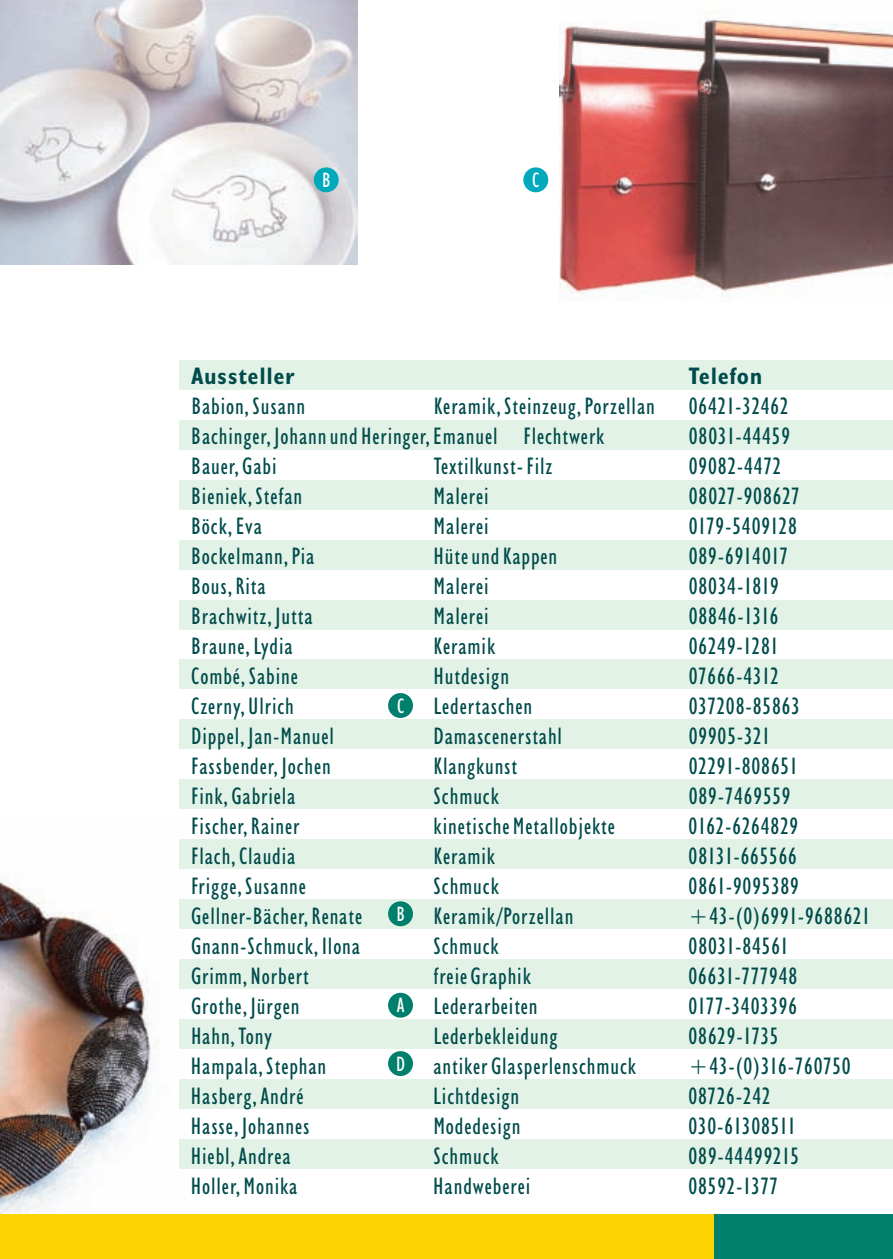
<style>
.page{position:relative;width:893px;height:1259px;background:#fff}
.page>*{position:absolute;margin:0;border:0;box-sizing:border-box;transform-origin:0 0}
.t1{font:condensed 24px/30px "Humanist 521 BT";letter-spacing:.035em;color:#004b4b}
.t2{font:700 condensed 24px "Humanist 521 BT";letter-spacing:.05em;color:#004b4b}
.t3{font:condensed 21px "Humanist 521 BT";color:#fff}
</style>
<div class="page">
<img style="left:0;top:877px;width:160px;height:337px">
<div style="left:0;top:1214px;width:714px;height:45px;background:#fed304"></div>
<div style="left:714px;top:1214px;width:179px;height:45px;background:#00806c"></div>
<div style="left:179px;top:360px;width:714px;height:30px;background:#e3f2e7"></div>
<div style="left:179px;top:420px;width:714px;height:29px;background:#e3f2e7"></div>
<div style="left:179px;top:479px;width:714px;height:30px;background:#e3f2e7"></div>
<div style="left:179px;top:539px;width:714px;height:30px;background:#e3f2e7"></div>
<div style="left:179px;top:599px;width:714px;height:30px;background:#e3f2e7"></div>
<div style="left:179px;top:659px;width:714px;height:30px;background:#e3f2e7"></div>
<div style="left:179px;top:719px;width:714px;height:30px;background:#e3f2e7"></div>
<div style="left:179px;top:779px;width:714px;height:30px;background:#e3f2e7"></div>
<div style="left:179px;top:839px;width:714px;height:30px;background:#e3f2e7"></div>
<div style="left:179px;top:899px;width:714px;height:30px;background:#e3f2e7"></div>
<div style="left:179px;top:959px;width:714px;height:30px;background:#e3f2e7"></div>
<div style="left:179px;top:1019px;width:714px;height:30px;background:#e3f2e7"></div>
<div style="left:179px;top:1079px;width:714px;height:30px;background:#e3f2e7"></div>
<div style="left:179px;top:1139px;width:714px;height:30px;background:#e3f2e7"></div>
<img style="left:560px;top:12px;width:333px;height:288px">
<img style="left:0;top:0;width:357px;height:265px">
<div style="left:523px;top:167px;width:25px;height:25px;background:#00aabc;border-radius:50%"></div>
<div style="left:314px;top:167px;width:25px;height:25px;background:#00aabc;border-radius:50%"></div>
<div style="left:388px;top:992px;width:25px;height:25px;background:#00806c;border-radius:50%"></div>
<div style="left:388px;top:901px;width:25px;height:25px;background:#00806c;border-radius:50%"></div>
<div style="left:388px;top:1051px;width:25px;height:25px;background:#00806c;border-radius:50%"></div>
<div style="left:388px;top:693px;width:25px;height:25px;background:#00806c;border-radius:50%"></div>
<p class="t3" style="left:322px;top:171px;width:10px">B</p>
<p class="t3" style="left:532px;top:171px;width:9px">C</p>
<p class="t2" style="left:191px;top:366px;width:105px">Aussteller</p>
<p class="t2" style="left:689px;top:366px;width:75px">Telefon</p>
<p class="t1" style="left:191px;top:393px;width:115px">Babion, Susann</p>
<p class="t1" style="left:434px;top:393px;width:223px">Keramik, Steinzeug, Porzellan</p>
<p class="t1" style="left:689px;top:393px;width:101px">06421-32462</p>
<p class="t1" style="left:191px;top:423px;width:415px">Bachinger, Johann und Heringer, Emanuel Flechtwerk</p>
<p class="t1" style="left:689px;top:423px;width:103px">08031-44459</p>
<p class="t1" style="left:191px;top:453px;width:87px">Bauer, Gabi</p>
<p class="t1" style="left:434px;top:453px;width:120px">Textilkunst- Filz</p>
<p class="t1" style="left:689px;top:453px;width:94px">09082-4472</p>
<p class="t1" style="left:191px;top:483px;width:113px">Bieniek, Stefan</p>
<p class="t1" style="left:434px;top:483px;width:56px">Malerei</p>
<p class="t1" style="left:689px;top:483px;width:112px">08027-908627</p>
<p class="t1" style="left:191px;top:513px;width:72px">Böck, Eva</p>
<p class="t1" style="left:434px;top:513px;width:56px">Malerei</p>
<p class="t1" style="left:689px;top:513px;width:110px">0179-5409128</p>
<p class="t1" style="left:191px;top:543px;width:125px">Bockelmann, Pia</p>
<p class="t1" style="left:434px;top:543px;width:125px">Hüte und Kappen</p>
<p class="t1" style="left:689px;top:543px;width:101px">089-6914017</p>
<p class="t1" style="left:191px;top:573px;width:76px">Bous, Rita</p>
<p class="t1" style="left:434px;top:573px;width:56px">Malerei</p>
<p class="t1" style="left:689px;top:573px;width:92px">08034-1819</p>
<p class="t1" style="left:191px;top:603px;width:123px">Brachwitz, Jutta</p>
<p class="t1" style="left:434px;top:603px;width:56px">Malerei</p>
<p class="t1" style="left:689px;top:603px;width:91px">08846-1316</p>
<p class="t1" style="left:191px;top:633px;width:103px">Braune, Lydia</p>
<p class="t1" style="left:434px;top:633px;width:63px">Keramik</p>
<p class="t1" style="left:689px;top:633px;width:91px">06249-1281</p>
<p class="t1" style="left:191px;top:663px;width:108px">Combé, Sabine</p>
<p class="t1" style="left:434px;top:663px;width:77px">Hutdesign</p>
<p class="t1" style="left:689px;top:663px;width:92px">07666-4312</p>
<p class="t1" style="left:191px;top:693px;width:104px">Czerny, Ulrich</p>
<p class="t1" style="left:434px;top:693px;width:100px">Ledertaschen</p>
<p class="t1" style="left:689px;top:693px;width:112px">037208-85863</p>
<p class="t1" style="left:191px;top:723px;width:144px">Dippel, Jan-Manuel</p>
<p class="t1" style="left:434px;top:723px;width:130px">Damascenerstahl</p>
<p class="t1" style="left:689px;top:723px;width:82px">09905-321</p>
<p class="t1" style="left:191px;top:753px;width:141px">Fassbender, Jochen</p>
<p class="t1" style="left:434px;top:753px;width:85px">Klangkunst</p>
<p class="t1" style="left:689px;top:753px;width:110px">02291-808651</p>
<p class="t1" style="left:191px;top:783px;width:106px">Fink, Gabriela</p>
<p class="t1" style="left:433px;top:783px;width:67px">Schmuck</p>
<p class="t1" style="left:689px;top:783px;width:103px">089-7469559</p>
<p class="t1" style="left:191px;top:813px;width:110px">Fischer, Rainer</p>
<p class="t1" style="left:433px;top:813px;width:183px">kinetische Metallobjekte</p>
<p class="t1" style="left:689px;top:813px;width:111px">0162-6264829</p>
<p class="t1" style="left:191px;top:843px;width:106px">Flach, Claudia</p>
<p class="t1" style="left:433px;top:843px;width:63px">Keramik</p>
<p class="t1" style="left:689px;top:843px;width:110px">08131-665566</p>
<p class="t1" style="left:191px;top:873px;width:116px">Frigge, Susanne</p>
<p class="t1" style="left:433px;top:873px;width:67px">Schmuck</p>
<p class="t1" style="left:689px;top:873px;width:112px">0861-9095389</p>
<p class="t1" style="left:191px;top:903px;width:173px">Gellner-Bächer, Renate</p>
<p class="t1" style="left:433px;top:903px;width:141px">Keramik/Porzellan</p>
<p class="t1" style="left:689px;top:903px;width:182px">+43-(0)6991-9688621</p>
<p class="t1" style="left:191px;top:933px;width:171px">Gnann-Schmuck, Ilona</p>
<p class="t1" style="left:433px;top:933px;width:67px">Schmuck</p>
<p class="t1" style="left:689px;top:933px;width:101px">08031-84561</p>
<p class="t1" style="left:191px;top:963px;width:119px">Grimm, Norbert</p>
<p class="t1" style="left:433px;top:963px;width:99px">freie Graphik</p>
<p class="t1" style="left:688px;top:963px;width:110px">06631-777948</p>
<p class="t1" style="left:191px;top:993px;width:110px">Grothe, Jürgen</p>
<p class="t1" style="left:433px;top:993px;width:106px">Lederarbeiten</p>
<p class="t1" style="left:688px;top:993px;width:110px">0177-3403396</p>
<p class="t1" style="left:191px;top:1023px;width:82px">Hahn, Tony</p>
<p class="t1" style="left:433px;top:1023px;width:126px">Lederbekleidung</p>
<p class="t1" style="left:688px;top:1023px;width:91px">08629-1735</p>
<p class="t1" style="left:191px;top:1053px;width:137px">Hampala, Stephan</p>
<p class="t1" style="left:433px;top:1053px;width:204px">antiker Glasperlenschmuck</p>
<p class="t1" style="left:688px;top:1053px;width:164px">+43-(0)316-760750</p>
<p class="t1" style="left:191px;top:1083px;width:120px">Hasberg, André<br>Hasse, Johannes</p>
<p class="t3" style="left:397px;top:696px;width:9px">C</p>
<p class="t3" style="left:396px;top:905px;width:10px">B</p>
<p class="t3" style="left:397px;top:996px;width:9px">A</p>
<p class="t3" style="left:396px;top:1054px;width:11px">D</p>
<p class="t1" style="left:433px;top:1083px;width:88px">Lichtdesign</p>
<p class="t1" style="left:688px;top:1083px;width:83px">08726-242</p>
<p class="t1" style="left:433px;top:1113px;width:89px">Modedesign</p>
<p class="t1" style="left:688px;top:1113px;width:108px">030-61308511</p>
<p class="t1" style="left:191px;top:1143px;width:101px">Hiebl, Andrea</p>
<p class="t1" style="left:433px;top:1143px;width:67px">Schmuck</p>
<p class="t1" style="left:688px;top:1143px;width:112px">089-44499215</p>
<p class="t1" style="left:191px;top:1173px;width:108px">Holler, Monika</p>
<p class="t1" style="left:433px;top:1173px;width:98px">Handweberei</p>
<p class="t1" style="left:688px;top:1173px;width:91px">08592-1377</p>
</div>
